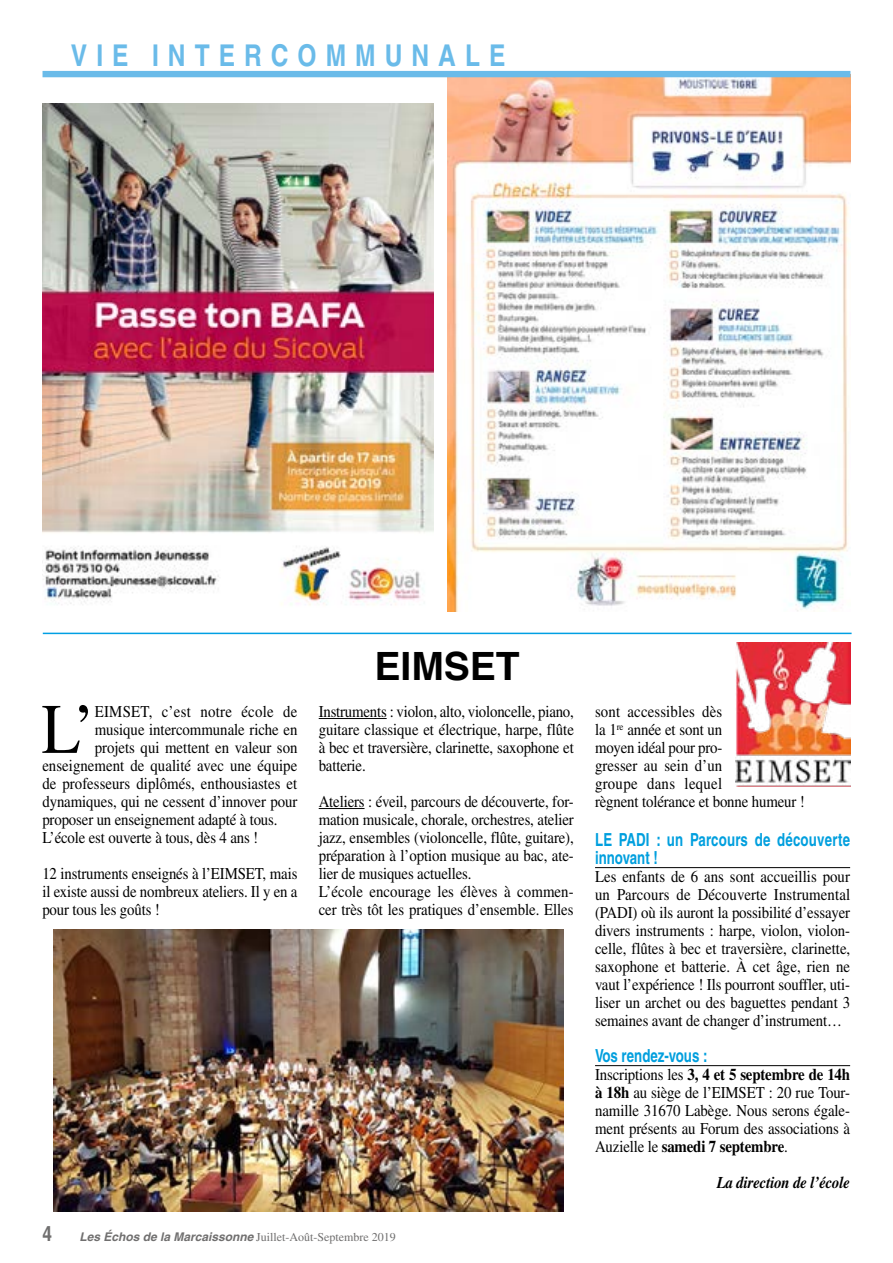
<style>
.page{position:relative;width:893px;height:1263px;background:#fff}
.page>*{position:absolute;margin:0;border:0;box-sizing:border-box;transform-origin:0 0}
.t1{font:70.95px "Times";color:#000;scale:.9 1}
.t2{font:700 39px "Helvetica";color:#000}
.t3{font:700 condensed 30px "Helvetica";letter-spacing:.3em;color:#6abbe9}
.t4{font:700 condensed 21px "Helvetica";color:#706f6f}
.t5{font:700 condensed 18px/18px "Helvetica";color:#009fde;scale:.9 1}
.t6{font:16.5px/18px "Times";letter-spacing:-.01em;color:#000;text-align:justify;scale:.9 1}
.t7{font:16.5px "Times";letter-spacing:.02em;color:#000;scale:.9 1}
.t8{font:italic 700 16.5px "Times";letter-spacing:-.01em;color:#000;scale:.9 1}
.t9{font:12px "Times";color:#706f6f}
.s1{font-family:"Helvetica";font-weight:700;font-style:italic}
.s2{font-weight:700}
</style>
<div class="page">
<img style="left:448px;top:77px;width:402px;height:534px">
<div style="left:43px;top:71px;width:807px;height:6px;background:#6abbe9"></div>
<hr style="left:319px;top:718px;width:68px;height:1px;background:#000">
<hr style="left:319px;top:808px;width:46px;height:1px;background:#000">
<hr style="left:595px;top:867px;width:255px;height:1px;background:#000">
<hr style="left:595px;top:1065px;width:255px;height:1px;background:#000">
<hr style="left:43px;top:633px;width:809px;height:1px;background:#009fe3">
<img style="left:53px;top:929px;width:510px;height:282px">
<img style="left:43px;top:103px;width:391px;height:502px">
<img style="left:735px;top:642px;width:115px;height:145px">
<h3 class="t3" style="left:71px;top:37px;width:436px">VIE INTERCOMMUNALE</h3>
<h1 class="t1" style="left:42px;top:689px;width:61px">L’</h1>
<p class="t7" style="left:95px;top:702px;width:227px">EIMSET, c’est notre école de</p>
<p class="t6" style="left:95px;top:720px;width:227px">musique intercommunale riche en</p>
<p class="t6" style="left:95px;top:738px;width:227px">projets qui mettent en valeur son</p>
<p class="t6" style="left:42px;top:756px;width:285px">enseignement de qualité avec une équipe</p>
<p class="t6" style="left:42px;top:774px;width:285px">de professeurs diplômés, enthousiastes et</p>
<p class="t6" style="left:42px;top:792px;width:285px">dynamiques, qui ne cessent d’innover pour</p>
<p class="t6" style="left:42px;top:810px;width:263px">proposer un enseignement adapté à tous.</p>
<p class="t6" style="left:42px;top:828px;width:241px">L’école est ouverte à tous, dès 4 ans !</p>
<p class="t6" style="left:42px;top:864px;width:285px">12 instruments enseignés à l’EIMSET, mais il existe aussi de nombreux ateliers. Il y en a pour tous les goûts !</p>
<h2 class="t2" style="left:375px;top:635px;width:147px">EIMSET</h2>
<p class="t6" style="left:319px;top:702px;width:285px">Instruments : violon, alto, violoncelle, piano, guitare classique et électrique, harpe, flûte à bec et traversière, clarinette, saxophone et batterie.</p>
<p class="t6" style="left:319px;top:792px;width:285px;text-align:left">Ateliers : éveil, parcours de découverte, for&shy;mation musicale, chorale, orchestres, atelier jazz, ensembles (violoncelle, flûte, guitare), préparation à l’option musique au bac, ate&shy;lier de musiques actuelles.<br>L’école encourage les élèves à commen&shy;cer très tôt les pratiques d’ensemble. Elles</p>
<p class="t4" style="left:43px;top:1221px;width:11px">4</p>
<p class="t9" style="left:79px;top:1230px;width:318px"><span class="s1">Les Échos de la Marcaissonne</span> Juillet-Août-Septembre 2019</p>
<p class="t6" style="left:595px;top:702px;width:235px;text-align:left">sont accessibles dès<br>la 1<sup>re</sup> année et sont un<br>moyen idéal pour pro-<br>gresser au sein d’un<br>groupe dans lequel<br>règnent tolérance et bonne humeur !</p>
<p class="t5" style="left:595px;top:830px;width:285px">LE PADI : un Parcours de découverte innovant !</p>
<p class="t6" style="left:595px;top:867px;width:285px">Les enfants de 6 ans sont accueillis pour un Parcours de Découverte Instrumental (PADI) où ils auront la possibilité d’essayer divers instruments : harpe, violon, violon&shy;celle, flûtes à bec et traversière, clarinette, saxophone et batterie. À cet âge, rien ne vaut l’expérience ! Ils pourront souffler, uti&shy;liser un archet ou des baguettes pendant 3 semaines avant de changer d’instrument…</p>
<p class="t5" style="left:595px;top:1046px;width:126px">Vos rendez-vous :</p>
<p class="t6" style="left:595px;top:1065px;width:285px">Inscriptions les <span class="s2">3, 4 et 5 septembre de 14h à 18h</span> au siège de l’EIMSET : 20 rue Tour&shy;namille 31670 Labège. Nous serons égale&shy;ment présents au Forum des associations à Auzielle le <span class="s2">samedi 7 septembre</span>.</p>
<p class="t8" style="left:717px;top:1173px;width:150px">La direction de l’école</p>
</div>
